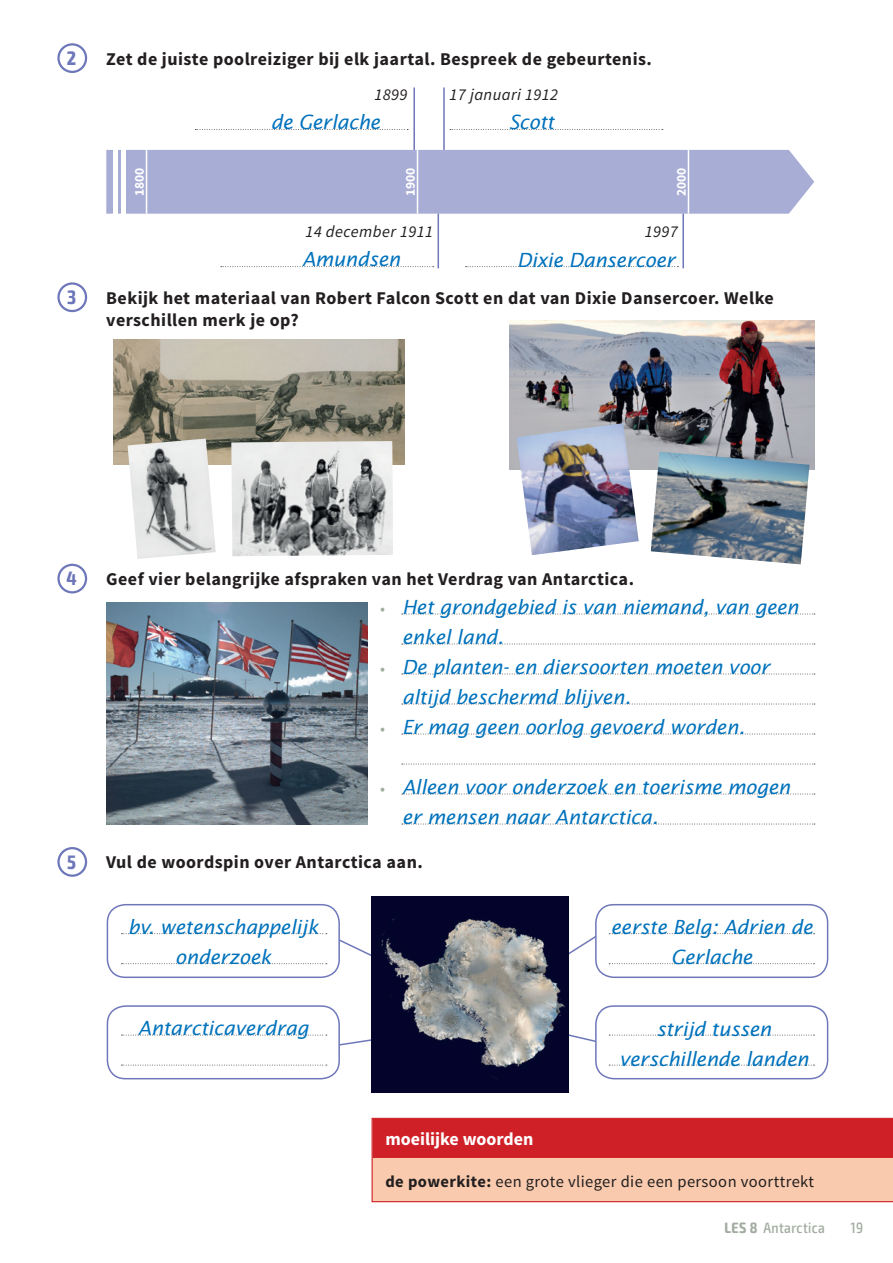
<style>
.page{position:relative;width:893px;height:1263px;background:#fff}
.page>*{position:absolute;margin:0;border:0;box-sizing:border-box;transform-origin:0 0}
.t1{font:italic 19.5px/30px "Lucida Sans Std";letter-spacing:-.01em;color:#0072bc;text-align:center}
.t2{font:700 condensed 19.5px "Exo 2";color:#6e77b9}
.t3{font:700 18px/22.5px "Source Sans Pro";letter-spacing:.025em;color:#231f20}
.t4{font:700 18px "Source Sans Pro";color:#fff}
.t5{font:16.5px "Source Sans Pro";letter-spacing:.025em;color:#231f20}
.t6{font:italic 16.5px "Source Sans Pro";letter-spacing:.025em;color:#231f20}
.t7{font:16.5px "Source Sans Pro";color:#a2aca0}
.t8{font:500 condensed 15px "Exo 2";letter-spacing:.025em;color:#a2aca0}
.t9{font:700 13.5px "Source Sans Pro";color:#fff}
.s1{font-weight:700}
</style>
<div class="page">
<div style="left:57px;top:43px;width:30px;height:30px;border:2px solid #6e77b9;border-radius:50%"></div>
<div style="left:57px;top:847px;width:30px;height:30px;border:2px solid #6e77b9;border-radius:50%"></div>
<svg style="left:402px;top:614px;width:413px;height:1px"></svg>
<svg style="left:402px;top:644px;width:413px;height:1px"></svg>
<svg style="left:402px;top:674px;width:413px;height:1px"></svg>
<svg style="left:402px;top:704px;width:413px;height:1px"></svg>
<svg style="left:402px;top:734px;width:413px;height:1px"></svg>
<svg style="left:402px;top:764px;width:413px;height:1px"></svg>
<svg style="left:402px;top:794px;width:413px;height:1px"></svg>
<svg style="left:402px;top:824px;width:413px;height:1px"></svg>
<div style="left:57px;top:564px;width:30px;height:29px;border:2px solid #6e77b9;border-radius:50%"></div>
<div style="left:57px;top:282px;width:30px;height:30px;border:2px solid #6e77b9;border-radius:50%"></div>
<div style="left:106px;top:150px;width:708px;height:64px;background:#a8add5"></div>
<hr style="left:146px;top:150px;width:1px;height:64px;background:#fff">
<hr style="left:413px;top:87px;width:2px;height:63px;background:#6e77b9">
<hr style="left:443px;top:87px;width:2px;height:63px;background:#6e77b9">
<hr style="left:438px;top:214px;width:1px;height:54px;background:#6e77b9">
<hr style="left:682px;top:214px;width:2px;height:54px;background:#6e77b9">
<hr style="left:688px;top:150px;width:1px;height:64px;background:#fff">
<hr style="left:417px;top:150px;width:1px;height:64px;background:#fff">
<svg style="left:195px;top:129px;width:213px;height:1px"></svg>
<svg style="left:450px;top:129px;width:213px;height:1px"></svg>
<svg style="left:221px;top:266px;width:213px;height:1px"></svg>
<svg style="left:466px;top:266px;width:212px;height:1px"></svg>
<hr style="left:113px;top:134px;width:4px;height:105px;background:#fff">
<hr style="left:121px;top:134px;width:4px;height:105px;background:#fff">
<img style="left:106px;top:603px;width:261px;height:222px">
<svg style="left:372px;top:1118px;width:521px;height:84px;background:#e4776b"></svg>
<img style="left:372px;top:896px;width:196px;height:197px">
<img style="left:113px;top:340px;width:292px;height:125px">
<img style="left:510px;top:321px;width:305px;height:148px">
<img style="left:128px;top:439px;width:88px;height:120px">
<img style="left:651px;top:452px;width:158px;height:112px">
<div style="left:107px;top:1005px;width:233px;height:74px;border:2px solid #6e77b9;border-radius:18px"></div>
<svg style="left:121px;top:1065px;width:206px;height:1px"></svg>
<div style="left:107px;top:904px;width:233px;height:74px;border:2px solid #6e77b9;border-radius:18px"></div>
<div style="left:595px;top:1005px;width:233px;height:74px;border:2px solid #6e77b9;border-radius:18px"></div>
<svg style="left:609px;top:1065px;width:206px;height:1px"></svg>
<div style="left:595px;top:904px;width:233px;height:74px;border:2px solid #6e77b9;border-radius:18px"></div>
<svg style="left:121px;top:930px;width:694px;height:118px"></svg>
<img style="left:516px;top:423px;width:123px;height:132px">
<img style="left:231px;top:441px;width:162px;height:115px">
<p class="t2" style="left:67px;top:46px;width:11px">2</p>
<p class="t3" style="left:106px;top:48px;width:547px">Zet de juiste poolreiziger bij elk jaartal. Bespreek de gebeurtenis.</p>
<p class="t6" style="left:375px;top:83px;width:34px">1899</p>
<p class="t6" style="left:450px;top:83px;width:110px">17 januari 1912</p>
<p class="t1" style="left:271px;top:108px;width:111px">de Gerlache</p>
<p class="t1" style="left:509px;top:108px;width:47px">Scott</p>
<p class="t9" style="left:131px;top:196px;width:30px;rotate:-90deg">1800</p>
<p class="t9" style="left:402px;top:196px;width:30px;rotate:-90deg">1900</p>
<p class="t9" style="left:673px;top:196px;width:30px;rotate:-90deg">2000</p>
<p class="t6" style="left:306px;top:221px;width:129px">14 december 1911</p>
<p class="t6" style="left:645px;top:221px;width:34px">1997</p>
<p class="t2" style="left:67px;top:286px;width:11px">3</p>
<p class="t1" style="left:302px;top:245px;width:100px">Amundsen</p>
<p class="t1" style="left:517px;top:245px;width:159px">Dixie Dansercoer</p>
<p class="t3" style="left:106px;top:287px;width:669px">Bekijk het materiaal van Robert Falcon Scott en dat van Dixie Dansercoer. Welke verschillen merk je op?</p>
<p class="t2" style="left:67px;top:567px;width:12px">4</p>
<p class="t3" style="left:106px;top:568px;width:529px">Geef vier belangrijke afspraken van het Verdrag van Antarctica.</p>
<p class="t7" style="left:380px;top:599px;width:7px">•</p>
<p class="t1" style="left:402px;top:592px;width:398px;text-align:left">Het grondgebied is van niemand, van geen enkel land.<br>De planten- en diersoorten moeten voor altijd beschermd blijven.<br>Er mag geen oorlog gevoerd worden.</p>
<p class="t7" style="left:380px;top:659px;width:7px">•</p>
<p class="t7" style="left:380px;top:719px;width:7px">•</p>
<p class="t7" style="left:380px;top:779px;width:7px">•</p>
<p class="t1" style="left:402px;top:772px;width:390px;text-align:left">Alleen voor onderzoek en toerisme mogen er mensen naar Antarctica.</p>
<p class="t2" style="left:67px;top:850px;width:10px">5</p>
<p class="t3" style="left:106px;top:852px;width:318px">Vul de woordspin over Antarctica aan.</p>
<p class="t1" style="left:128px;top:912px;width:192px">bv. wetenschappelijk onderzoek</p>
<p class="t1" style="left:611px;top:912px;width:203px">eerste Belg: Adrien de<br>Gerlache</p>
<p class="t1" style="left:138px;top:1013px;width:172px">Antarcticaverdrag</p>
<p class="t1" style="left:619px;top:1014px;width:191px">strijd tussen verschillende landen</p>
<p class="t4" style="left:385px;top:1128px;width:149px">moeilijke woorden</p>
<p class="t5" style="left:385px;top:1172px;width:430px"><span class="s1">de powerkite:</span> een grote vlieger die een persoon voorttrekt</p>
<p class="t8" style="left:725px;top:1219px;width:102px"><span class="s1">LES 8</span> Antarctica</p>
<p class="t8" style="left:851px;top:1219px;width:14px">19</p>
</div>
